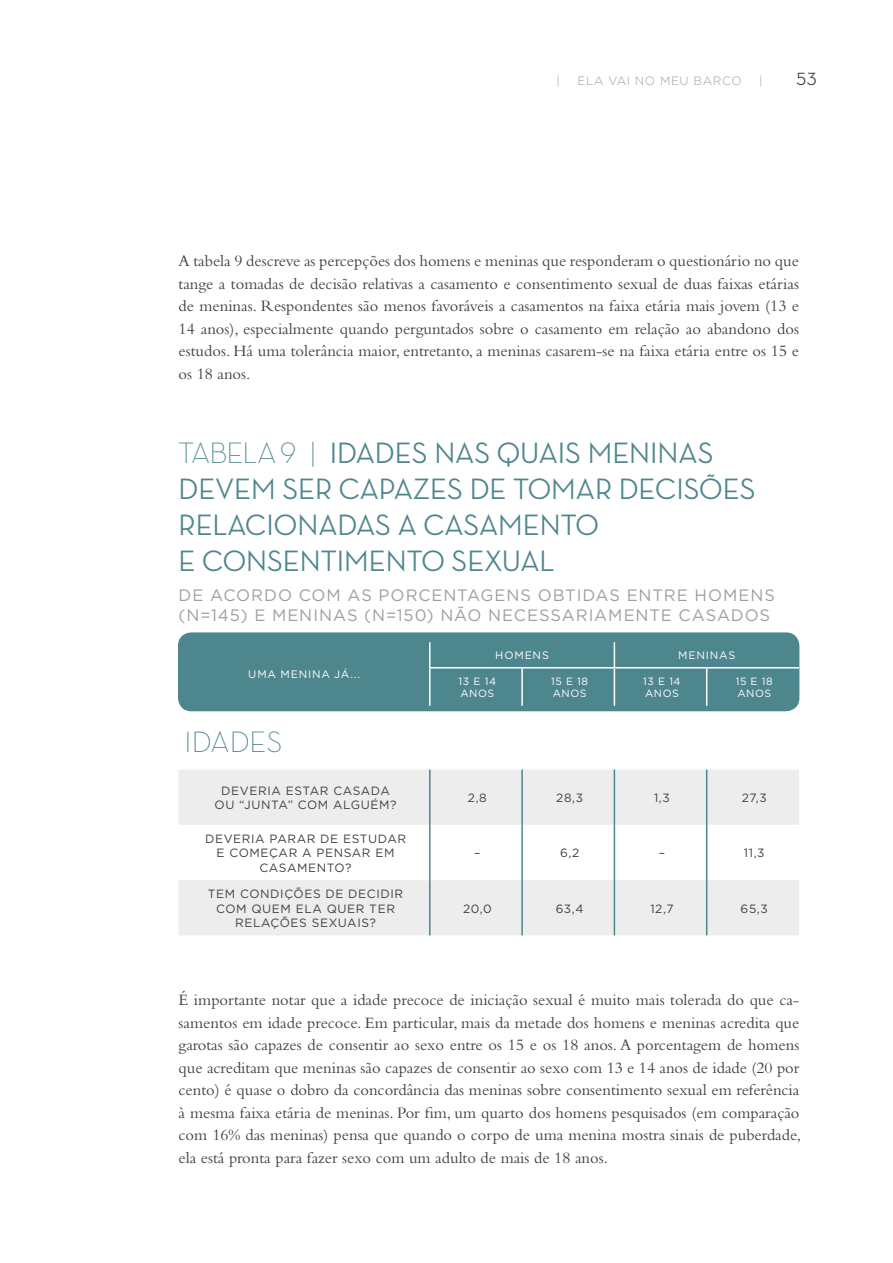
<style>
.page{position:relative;width:893px;height:1263px;background:#fff}
.page>*{position:absolute;margin:0;border:0;box-sizing:border-box;transform-origin:0 0}
.CorpoTexto{font:500 30px/36px "Neutra Disp";color:#4e868e}
.CorpoTexto-2{font:300 30px "Neutra Disp";color:#4e868e}
.t1{font:500 18px "Neutra Disp";color:#414042}
.CorpoTexto-3{font:16.5px/22.5px "Bembo Std";color:#414042;text-align:justify}
.CorpoTexto-4{font:16.5px/19.8px "Gotham";letter-spacing:.055em;color:#9d9fa2}
.Tabela_Corpo{font:12px/14.4px "Gotham";letter-spacing:.05em;color:#414042;text-align:center}
.t2{font:300 12px "Gotham";letter-spacing:.05em;color:#9d9fa2}
.CorpoTexto-5{font:10.8px "Gotham";letter-spacing:.08em;color:#fff}
.Tabela_Corpo-2{font:10.5px/12.6px "Gotham";letter-spacing:.05em;color:#fff}
.s1{font-weight:300}
</style>
<div class="page">
<div style="left:179px;top:633px;width:620px;height:77px;background:#4e868e;border-radius:13px"></div>
<div style="left:178px;top:632px;width:621px;height:79px;border:2px solid #4e868e;border-radius:13px"></div>
<svg style="left:179px;top:769px;width:620px;height:166px;fill:#ededee"></svg>
<svg style="left:614px;top:642px;width:1px;height:25px"></svg>
<hr style="left:521px;top:668px;width:2px;height:38px;background:#fff">
<hr style="left:706px;top:668px;width:1px;height:38px;background:#fff">
<hr style="left:521px;top:769px;width:2px;height:56px;background:#4e868e">
<hr style="left:614px;top:769px;width:1px;height:56px;background:#4e868e">
<hr style="left:521px;top:880px;width:2px;height:55px;background:#4e868e">
<hr style="left:614px;top:880px;width:1px;height:55px;background:#4e868e">
<hr style="left:521px;top:825px;width:2px;height:55px;background:#4e868e">
<hr style="left:614px;top:825px;width:1px;height:55px;background:#4e868e">
<hr style="left:429px;top:769px;width:2px;height:56px;background:#4e868e">
<hr style="left:429px;top:825px;width:2px;height:55px;background:#4e868e">
<hr style="left:429px;top:880px;width:2px;height:55px;background:#4e868e">
<hr style="left:429px;top:642px;width:2px;height:25px;background:#fff">
<hr style="left:429px;top:668px;width:2px;height:38px;background:#fff">
<hr style="left:614px;top:668px;width:1px;height:38px;background:#fff">
<hr style="left:429px;top:667px;width:93px;height:1px;background:#fff">
<hr style="left:522px;top:667px;width:92px;height:1px;background:#fff">
<hr style="left:614px;top:667px;width:93px;height:1px;background:#fff">
<hr style="left:707px;top:667px;width:92px;height:1px;background:#fff">
<hr style="left:706px;top:769px;width:1px;height:56px;background:#4e868e">
<hr style="left:706px;top:825px;width:1px;height:55px;background:#4e868e">
<hr style="left:706px;top:880px;width:1px;height:55px;background:#4e868e">
<p class="t2" style="left:557px;top:73px;width:5px">|</p>
<p class="t2" style="left:577px;top:73px;width:166px">ELA VAI NO MEU BARCO</p>
<p class="t2" style="left:759px;top:73px;width:5px">|</p>
<p class="t1" style="left:796px;top:69px;width:21px">53</p>
<p class="CorpoTexto-3" style="left:179px;top:249px;width:622px">A tabela 9 descreve as percepções dos homens e meninas que responderam o questionário no que tange a tomadas de decisão relativas a casamento e consentimento sexual de duas faixas etárias de meninas. Respondentes são menos favoráveis a casamentos na faixa etária mais jovem (13 e 14 anos), especialmente quando perguntados sobre o casamento em relação ao abandono dos estudos. Há uma tolerância maior, entretanto, a meninas casarem-se na faixa etária entre os 15 e os 18 anos.</p>
<p class="CorpoTexto" style="left:179px;top:435px;width:579px"><span class="s1">TABELA 9 |</span> IDADES NAS QUAIS MENINAS<br>DEVEM SER CAPAZES DE TOMAR DECISÕES<br>RELACIONADAS A CASAMENTO<br>E CONSENTIMENTO SEXUAL</p>
<p class="CorpoTexto-4" style="left:179px;top:585px;width:598px">DE ACORDO COM AS PORCENTAGENS OBTIDAS ENTRE HOMENS (N=145) E MENINAS (N=150) NÃO NECESSARIAMENTE CASADOS</p>
<p class="CorpoTexto-5" style="left:248px;top:668px;width:113px">UMA MENINA JÁ...</p>
<p class="CorpoTexto-5" style="left:495px;top:648px;width:55px">HOMENS</p>
<p class="CorpoTexto-5" style="left:678px;top:648px;width:59px">MENINAS</p>
<p class="Tabela_Corpo-2" style="left:459px;top:674px;width:39px">13 E 14<br>ANOS</p>
<p class="Tabela_Corpo-2" style="left:551px;top:674px;width:39px">15 E 18<br>ANOS</p>
<p class="Tabela_Corpo-2" style="left:643px;top:674px;width:39px">13 E 14<br>ANOS</p>
<p class="Tabela_Corpo-2" style="left:736px;top:674px;width:39px">15 E 18<br>ANOS</p>
<p class="CorpoTexto-2" style="left:185px;top:726px;width:99px">IDADES</p>
<p class="Tabela_Corpo" style="left:215px;top:783px;width:183px">DEVERIA ESTAR CASADA<br>OU “JUNTA” COM ALGUÉM?</p>
<p class="Tabela_Corpo" style="left:468px;top:790px;width:20px">2,8</p>
<p class="Tabela_Corpo" style="left:556px;top:790px;width:28px">28,3</p>
<p class="Tabela_Corpo" style="left:654px;top:790px;width:17px">1,3</p>
<p class="Tabela_Corpo" style="left:742px;top:790px;width:27px">27,3</p>
<p class="Tabela_Corpo" style="left:205px;top:831px;width:203px">DEVERIA PARAR DE ESTUDAR<br>E COMEÇAR A PENSAR EM<br>CASAMENTO?</p>
<p class="Tabela_Corpo" style="left:474px;top:845px;width:8px">–</p>
<p class="Tabela_Corpo" style="left:560px;top:845px;width:21px">6,2</p>
<p class="Tabela_Corpo" style="left:659px;top:845px;width:8px">–</p>
<p class="Tabela_Corpo" style="left:744px;top:845px;width:22px">11,3</p>
<p class="Tabela_Corpo" style="left:208px;top:886px;width:197px">TEM CONDIÇÕES DE DECIDIR<br>COM QUEM ELA QUER TER<br>RELAÇÕES SEXUAIS?</p>
<p class="Tabela_Corpo" style="left:463px;top:901px;width:30px">20,0</p>
<p class="Tabela_Corpo" style="left:556px;top:901px;width:29px">63,4</p>
<p class="Tabela_Corpo" style="left:650px;top:901px;width:25px">12,7</p>
<p class="Tabela_Corpo" style="left:741px;top:901px;width:29px">65,3</p>
<p class="CorpoTexto-3" style="left:179px;top:988px;width:624px">É importante notar que a idade precoce de iniciação sexual é muito mais tolerada do que ca&shy;samentos em idade precoce. Em particular, mais da metade dos homens e meninas acredita que garotas são capazes de consentir ao sexo entre os 15 e os 18 anos. A porcentagem de homens que acreditam que meninas são capazes de consentir ao sexo com 13 e 14 anos de idade (20 por cento) é quase o dobro da concordância das meninas sobre consentimento sexual em referência à mesma faixa etária de meninas. Por fim, um quarto dos homens pesquisados (em comparação com 16% das meninas) pensa que quando o corpo de uma menina mostra sinais de puberdade, ela está pronta para fazer sexo com um adulto de mais de 18 anos.</p>
</div>
